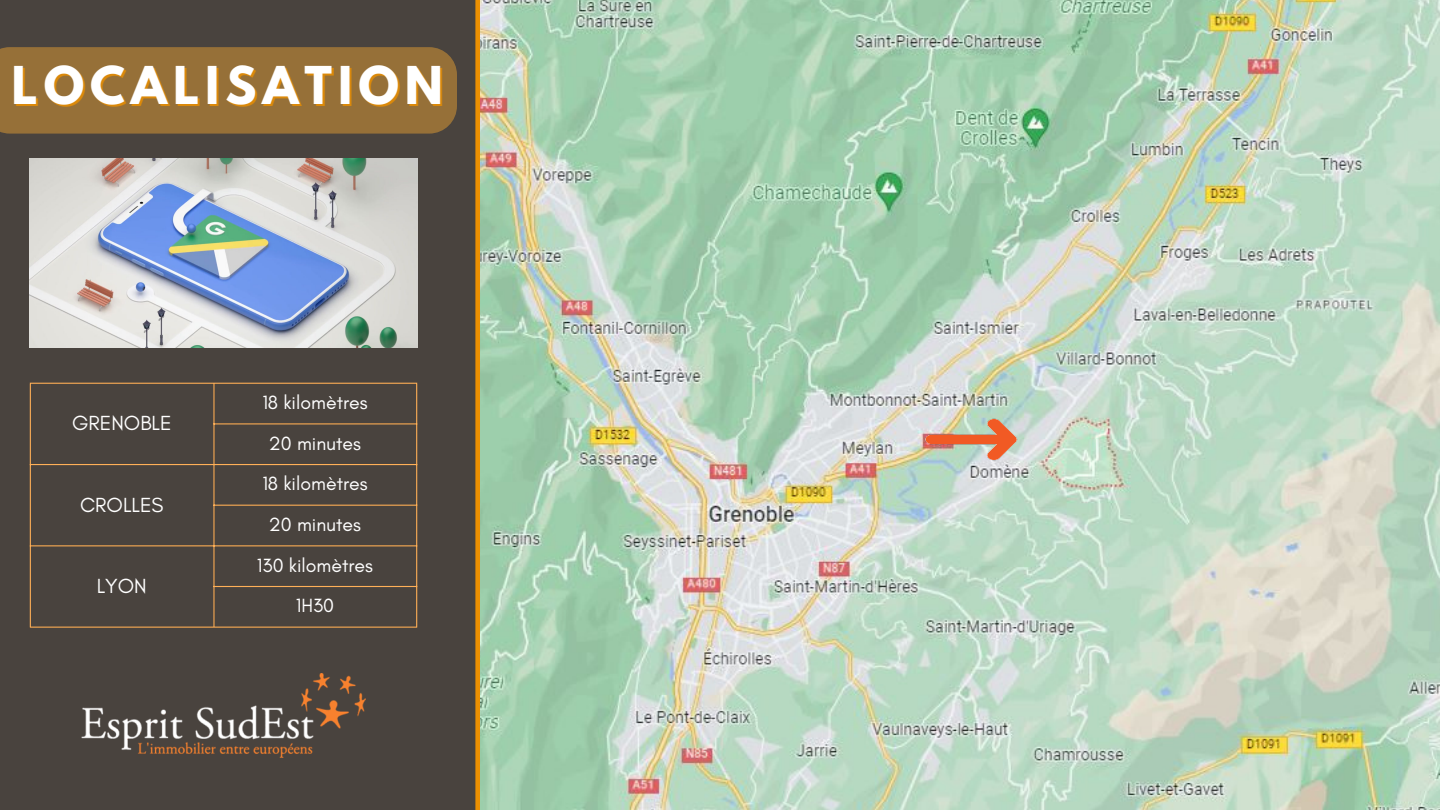
<style>
.page{position:relative;width:1440px;height:810px;background:#fff}
.page>*{position:absolute;margin:0;border:0;box-sizing:border-box;transform-origin:0 0}
.t1{font:700 46.2px "League Spartan";letter-spacing:.13em;color:#fff}
.t2{font:20.8px "Glacial Indifference";color:#fff}
.t3{font:19.5px "Glacial Indifference";color:#fff}
</style>
<div class="page">
<img style="left:479px;top:0;width:961px;height:810px">
<div style="left:0;top:0;width:479px;height:810px;background:#49433e"></div>
<hr style="left:30px;top:384px;width:1px;height:243px;background:#ffb058">
<hr style="left:213px;top:384px;width:2px;height:243px;background:#ffb058">
<hr style="left:416px;top:384px;width:1px;height:243px;background:#ffb058">
<hr style="left:30px;top:383px;width:387px;height:1px;background:#ffb058">
<hr style="left:213px;top:423px;width:204px;height:1px;background:#ffb058">
<hr style="left:30px;top:464px;width:387px;height:1px;background:#ffb058">
<hr style="left:213px;top:505px;width:204px;height:1px;background:#ffb058">
<hr style="left:30px;top:545px;width:387px;height:1px;background:#ffb058">
<hr style="left:213px;top:586px;width:204px;height:1px;background:#ffb058">
<hr style="left:30px;top:627px;width:387px;height:1px;background:#ffb058">
<img style="left:912px;top:405px;width:151px;height:68px">
<div style="left:0;top:47px;width:457px;height:87px;background:#967038"></div>
<img style="left:81px;top:674px;width:285px;height:84px">
<img style="left:30px;top:159px;width:388px;height:188px">
<p class="t1" style="left:12px;top:62px;width:433px">LOCALISATION</p>
<p class="t2" style="left:72px;top:411px;width:101px">GRENOBLE</p>
<p class="t2" style="left:80px;top:492px;width:85px">CROLLES</p>
<p class="t2" style="left:97px;top:573px;width:52px">LYON</p>
<p class="t3" style="left:262px;top:391px;width:107px">18 kilomètres</p>
<p class="t3" style="left:269px;top:431px;width:94px">20 minutes</p>
<p class="t3" style="left:262px;top:472px;width:107px">18 kilomètres</p>
<p class="t3" style="left:269px;top:513px;width:94px">20 minutes</p>
<p class="t3" style="left:257px;top:553px;width:118px">130 kilomètres</p>
<p class="t3" style="left:296px;top:594px;width:40px">1H30</p>
</div>
